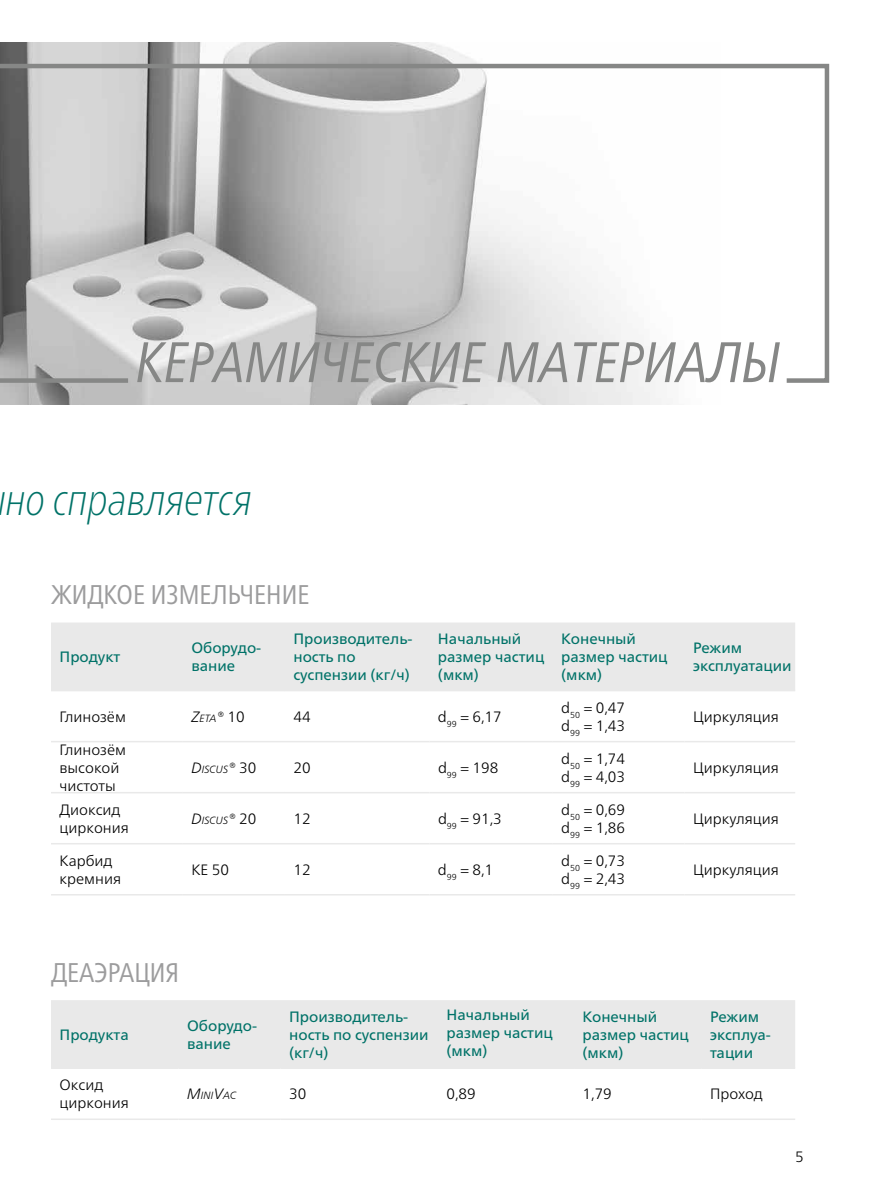
<style>
.page{position:relative;width:893px;height:1191px;background:#fff}
.page>*{position:absolute;margin:0;border:0;box-sizing:border-box;transform-origin:0 0}
.t1{font:italic condensed 57px "Frutiger Neue LTW1 G";color:#868786}
.t2{font:italic 100 condensed 45px "Frutiger Neue LTW1 G";color:#007268}
.t3{font:condensed 27px "Frutiger Neue LTW1 G";color:#9c9c9d}
.t4{font:15px/18px "Frutiger Neue LTW1 G";color:#007268}
.t5{font:300 15px/18px "Frutiger Neue LTW1 G";color:#000}
.t6{font:italic 300 10.5px "Frutiger Neue LTW1 G";color:#000}
.s1{font-size:15px}
.s2{font-style:normal;font-size:15px}
</style>
<div class="page">
<img style="left:0;top:43px;width:670px;height:361px">
<div style="left:51px;top:622px;width:744px;height:68px;background:#e9e9e9"></div>
<hr style="left:51px;top:690px;width:132px;height:1px;background:#e9e9e9">
<hr style="left:183px;top:690px;width:102px;height:1px;background:#e9e9e9">
<hr style="left:285px;top:690px;width:144px;height:1px;background:#e9e9e9">
<hr style="left:429px;top:690px;width:124px;height:1px;background:#e9e9e9">
<hr style="left:553px;top:690px;width:132px;height:1px;background:#e9e9e9">
<hr style="left:685px;top:690px;width:110px;height:1px;background:#e9e9e9">
<hr style="left:51px;top:741px;width:132px;height:1px;background:#e9e9e9">
<hr style="left:51px;top:792px;width:132px;height:1px;background:#e9e9e9">
<hr style="left:51px;top:843px;width:132px;height:1px;background:#e9e9e9">
<hr style="left:51px;top:894px;width:132px;height:1px;background:#e9e9e9">
<hr style="left:183px;top:741px;width:102px;height:1px;background:#e9e9e9">
<hr style="left:183px;top:792px;width:102px;height:1px;background:#e9e9e9">
<hr style="left:183px;top:843px;width:102px;height:1px;background:#e9e9e9">
<hr style="left:183px;top:894px;width:102px;height:1px;background:#e9e9e9">
<hr style="left:285px;top:741px;width:144px;height:1px;background:#e9e9e9">
<hr style="left:429px;top:741px;width:124px;height:1px;background:#e9e9e9">
<hr style="left:285px;top:792px;width:144px;height:1px;background:#e9e9e9">
<hr style="left:429px;top:792px;width:124px;height:1px;background:#e9e9e9">
<hr style="left:285px;top:843px;width:144px;height:1px;background:#e9e9e9">
<hr style="left:429px;top:843px;width:124px;height:1px;background:#e9e9e9">
<hr style="left:285px;top:894px;width:144px;height:1px;background:#e9e9e9">
<hr style="left:429px;top:894px;width:124px;height:1px;background:#e9e9e9">
<hr style="left:553px;top:741px;width:132px;height:1px;background:#e9e9e9">
<hr style="left:553px;top:792px;width:132px;height:1px;background:#e9e9e9">
<hr style="left:553px;top:843px;width:132px;height:1px;background:#e9e9e9">
<hr style="left:553px;top:894px;width:132px;height:1px;background:#e9e9e9">
<hr style="left:685px;top:741px;width:110px;height:1px;background:#e9e9e9">
<hr style="left:685px;top:792px;width:110px;height:1px;background:#e9e9e9">
<hr style="left:685px;top:843px;width:110px;height:1px;background:#e9e9e9">
<hr style="left:685px;top:894px;width:110px;height:1px;background:#e9e9e9">
<div style="left:51px;top:1000px;width:744px;height:67px;background:#e9e9e9"></div>
<hr style="left:51px;top:1067px;width:128px;height:2px;background:#e9e9e9">
<hr style="left:179px;top:1067px;width:102px;height:2px;background:#e9e9e9">
<hr style="left:281px;top:1067px;width:157px;height:2px;background:#e9e9e9">
<hr style="left:438px;top:1067px;width:136px;height:2px;background:#e9e9e9">
<hr style="left:574px;top:1067px;width:128px;height:2px;background:#e9e9e9">
<hr style="left:702px;top:1067px;width:93px;height:2px;background:#e9e9e9">
<hr style="left:51px;top:1118px;width:128px;height:2px;background:#e9e9e9">
<hr style="left:179px;top:1118px;width:102px;height:2px;background:#e9e9e9">
<hr style="left:281px;top:1118px;width:157px;height:2px;background:#e9e9e9">
<hr style="left:438px;top:1118px;width:136px;height:2px;background:#e9e9e9">
<hr style="left:574px;top:1118px;width:128px;height:2px;background:#e9e9e9">
<hr style="left:702px;top:1118px;width:93px;height:2px;background:#e9e9e9">
<svg style="left:0;top:62px;width:830px;height:323px"></svg>
<h1 class="t1" style="left:136px;top:321px;width:646px">КЕРАМИЧЕСКИЕ МАТЕРИАЛЫ</h1>
<h2 class="t2" style="left:6px;top:467px;width:248px">но справляется</h2>
<h3 class="t3" style="left:51px;top:574px;width:260px">ЖИДКОЕ ИЗМЕЛЬЧЕНИЕ</h3>
<p class="t4" style="left:60px;top:647px;width:62px">Продукт</p>
<p class="t4" style="left:191px;top:638px;width:71px">Оборудо&shy;вание</p>
<p class="t4" style="left:293px;top:629px;width:121px">Производитель&shy;ность по суспензии (кг/ч)</p>
<p class="t4" style="left:438px;top:629px;width:108px">Начальный размер частиц (мкм)</p>
<p class="t4" style="left:561px;top:629px;width:108px">Конечный размер частиц (мкм)</p>
<p class="t4" style="left:693px;top:638px;width:100px">Режим эксплуатации</p>
<p class="t5" style="left:60px;top:707px;width:68px">Глинозём</p>
<p class="t6" style="left:191px;top:712px;width:55px"><span class="s1">Z</span>ETA<span class="s1">®</span> <span class="s2">10</span></p>
<p class="t5" style="left:293px;top:707px;width:19px">44</p>
<p class="t5" style="left:438px;top:707px;width:65px">d<sub>99</sub> = 6,17</p>
<p class="t5" style="left:561px;top:698px;width:65px">d<sub>50</sub> = 0,47 d<sub>99</sub> = 1,43</p>
<p class="t5" style="left:693px;top:707px;width:87px">Циркуляция</p>
<p class="t5" style="left:60px;top:740px;width:68px">Глинозём высокой чистоты</p>
<p class="t6" style="left:191px;top:763px;width:67px"><span class="s1">D</span>ISCUS<span class="s1">®</span> <span class="s2">30</span></p>
<p class="t5" style="left:293px;top:758px;width:19px">20</p>
<p class="t5" style="left:438px;top:758px;width:62px">d<sub>99</sub> = 198</p>
<p class="t5" style="left:561px;top:749px;width:65px">d<sub>50</sub> = 1,74 d<sub>99</sub> = 4,03</p>
<p class="t5" style="left:693px;top:758px;width:87px">Циркуляция</p>
<p class="t5" style="left:60px;top:800px;width:71px">Диоксид циркония</p>
<p class="t6" style="left:191px;top:814px;width:67px"><span class="s1">D</span>ISCUS<span class="s1">®</span> <span class="s2">20</span></p>
<p class="t5" style="left:293px;top:809px;width:19px">12</p>
<p class="t5" style="left:438px;top:809px;width:65px">d<sub>99</sub> = 91,3</p>
<p class="t5" style="left:561px;top:800px;width:65px">d<sub>50</sub> = 0,69 d<sub>99</sub> = 1,86</p>
<p class="t5" style="left:693px;top:809px;width:87px">Циркуляция</p>
<p class="t5" style="left:60px;top:851px;width:63px">Карбид кремния</p>
<p class="t5" style="left:191px;top:860px;width:39px">KE 50</p>
<p class="t5" style="left:293px;top:860px;width:19px">12</p>
<p class="t5" style="left:438px;top:860px;width:57px">d<sub>99</sub> = 8,1</p>
<p class="t5" style="left:561px;top:851px;width:65px">d<sub>50</sub> = 0,73 d<sub>99</sub> = 2,43</p>
<p class="t5" style="left:693px;top:860px;width:87px">Циркуляция</p>
<h3 class="t3" style="left:51px;top:952px;width:130px">ДЕАЭРАЦИЯ</h3>
<p class="t4" style="left:60px;top:1025px;width:71px">Продуктa</p>
<p class="t4" style="left:187px;top:1016px;width:71px">Оборудо&shy;вание</p>
<p class="t4" style="left:289px;top:1007px;width:141px">Производитель&shy;ность по суспензии (кг/ч)</p>
<p class="t4" style="left:446px;top:1005px;width:108px">Начальный размер частиц (мкм)</p>
<p class="t4" style="left:583px;top:1007px;width:108px">Конечный размер частиц (мкм)</p>
<p class="t4" style="left:710px;top:1007px;width:62px">Режим эксплуа&shy;тации</p>
<p class="t5" style="left:60px;top:1076px;width:71px">Оксид циркония</p>
<p class="t6" style="left:187px;top:1089px;width:51px"><span class="s1">M</span>INI<span class="s1">V</span>AC</p>
<p class="t5" style="left:289px;top:1085px;width:19px">30</p>
<p class="t5" style="left:446px;top:1085px;width:31px">0,89</p>
<p class="t5" style="left:583px;top:1085px;width:31px">1,79</p>
<p class="t5" style="left:710px;top:1085px;width:54px">Проход</p>
<p class="t5" style="left:795px;top:1147px;width:10px">5</p>
</div>
